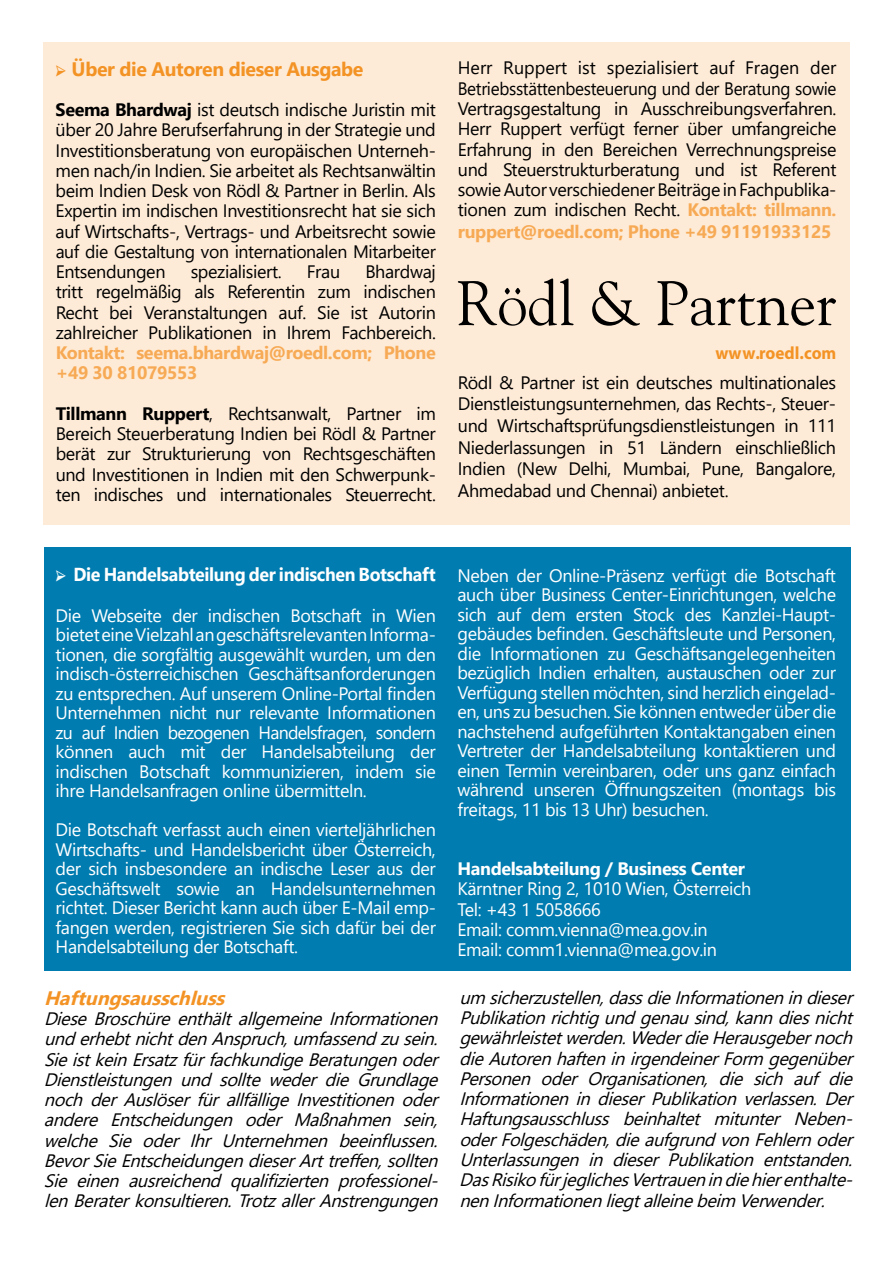
<style>
.page{position:relative;width:893px;height:1263px;background:#fff}
.page>*{position:absolute;margin:0;border:0;box-sizing:border-box;transform-origin:0 0}
.t1{font:700 19.5px "Segoe UI";letter-spacing:-.02em;color:#f39325}
.t2{font:italic 700 19.5px "Segoe UI";color:#f39325}
.t3{font:700 18.75px "Segoe UI";letter-spacing:-.02em;color:#fff;scale:.95 1}
.t4{font:18px/19.5px "Segoe UI";letter-spacing:-.02em;color:#fff;text-align:justify}
.t5{font:18px/20.2px "Segoe UI";letter-spacing:-.02em;color:#000;text-align:justify}
.t6{font:italic 18px/20.4px "Segoe UI";color:#000;text-align:justify}
.t7{font:700 18px/20.2px "Segoe UI";letter-spacing:-.02em;color:#f7aa55}
.t8{font:700 18px "Segoe UI";letter-spacing:-.02em;color:#fff}
.t9{font:700 17.85px "Myriad Pro";color:#f39325}
.s1{font-family:"Minion Pro";font-weight:400}
.s2{font-weight:700}
.s3{font-weight:700;color:#f7aa55}
.s4{font-family:"Minion Pro";font-weight:400;font-size:19.5px;color:#f3fafb}
</style>
<div class="page">
<div style="left:44px;top:547px;width:806px;height:424px;background:#007cb0"></div>
<div style="left:43px;top:43px;width:806px;height:482px;background:#feebd7"></div>
<svg style="left:458px;top:278px;width:115px;height:48px"></svg>
<svg style="left:592px;top:281px;width:48px;height:45px"></svg>
<svg style="left:657px;top:281px;width:179px;height:45px"></svg>
<p class="t1" style="left:56px;top:50px;width:309px"><span class="s1">➢</span> Über die Autoren dieser Ausgabe</p>
<p class="t5" style="left:56px;top:98px;width:382px"><span class="s2">Seema Bhardwaj</span> ist deutsch indische Juristin mit über 20 Jahre Berufserfahrung in der Strategie und Investitionsberatung von europäischen Unterneh&shy;men nach/in Indien. Sie arbeitet als Rechtsanwältin beim Indien Desk von Rödl &amp; Partner in Berlin. Als Expertin im indischen Investitionsrecht hat sie sich auf Wirtschafts-, Vertrags- und Arbeitsrecht sowie auf die Gestaltung von internationalen Mitarbeiter Entsendungen</p>
<p class="t5" style="left:56px;top:260px;width:382px;text-indent:310px">Bhardwaj tritt regelmäßig als Referentin zum indischen Recht bei Veranstaltungen auf. Sie ist Autorin zahlreicher Publikationen in Ihrem Fachbereich.</p>
<p class="t7" style="left:56px;top:341px;width:382px">Kontakt: seema.bhardwaj@roedl.com; Phone +49 30 81079553</p>
<p class="t5" style="left:56px;top:402px;width:382px"><span class="s2">Tillmann Ruppert</span>, Rechtsanwalt, Partner im Bereich Steuerberatung Indien bei Rödl &amp; Partner berät zur Strukturierung von Rechtsgeschäften und Investitionen in Indien mit den Schwerpunk&shy;ten indisches und internationales Steuerrecht.</p>
<p class="t5" style="left:191px;top:260px;width:92px">spezialisiert.</p>
<p class="t5" style="left:307px;top:260px;width:35px">Frau</p>
<p class="t5" style="left:458px;top:56px;width:380px">Herr Ruppert ist spezialisiert auf Fragen der Betriebsstättenbesteuerung und der Beratung sowie Vertragsgestaltung in Ausschreibungsverfahren.<br>Herr Ruppert verfügt ferner über umfangreiche Erfahrung in den Bereichen Verrechnungspreise und Steuerstrukturberatung und ist Referent sowie Autor verschiedener Beiträge in Fachpublika&shy;tionen zum indischen Recht. <span class="s3">Kontakt: tillmann. ruppert@roedl.com; Phone +49 91191933125</span></p>
<p class="t9" style="left:716px;top:341px;width:122px">www.roedl.com</p>
<p class="t5" style="left:458px;top:370px;width:380px;line-height:21.6px">Rödl &amp; Partner ist ein deutsches multinationales Dienstleistungsunternehmen, das Rechts-, Steuer&shy;und Wirtschaftsprüfungsdienstleistungen in 111<br>Niederlassungen in 51 Ländern einschließlich Indien (New Delhi, Mumbai, Pune, Bangalore, Ahmedabad und Chennai) anbietet.</p>
<p class="t3" style="left:56px;top:557px;width:402px"><span class="s4">➢</span> Die Handelsabteilung der indischen Botschaft</p>
<p class="t4" style="left:56px;top:604px;width:382px">Die Webseite der indischen Botschaft in Wien bietet eine Vielzahl an geschäftsrelevanten Informa&shy;tionen, die sorgfältig ausgewählt wurden, um den indisch-österreichischen Geschäftsanforderungen zu entsprechen. Auf unserem Online-Portal finden Unternehmen nicht nur relevante Informationen zu auf Indien bezogenen Handelsfragen, sondern können auch mit der Handelsabteilung der indischen Botschaft kommunizieren, indem sie ihre Handelsanfragen online übermitteln.</p>
<p class="t4" style="left:56px;top:819px;width:382px">Die Botschaft verfasst auch einen vierteljährlichen Wirtschafts- und Handelsbericht über Österreich, der sich insbesondere an indische Leser aus der Geschäftswelt sowie an Handelsunternehmen richtet. Dieser Bericht kann auch über E-Mail emp&shy;fangen werden, registrieren Sie sich dafür bei der Handelsabteilung der Botschaft.</p>
<p class="t2" style="left:44px;top:979px;width:191px">Haftungsausschluss</p>
<p class="t6" style="left:44px;top:1007px;width:403px">DieseBroschüreenthältallgemeineInformationen underhebtnichtdenAnspruch,umfassendzusein.<br>SieistkeinErsatzfürfachkundigeBeratungenoder DienstleistungenundsolltewederdieGrundlage nochderAuslöserfürallfälligeInvestitionenoder andere Entscheidungen oder Maßnahmen sein, welche Sie oder Ihr Unternehmen beeinflussen.<br>BevorSieEntscheidungendieserArttreffen,sollten Sie einen ausreichend qualifizierten professionel&shy;lenBeraterkonsultieren.TrotzallerAnstrengungen</p>
<p class="t4" style="left:457px;top:564px;width:380px">Neben der Online-Präsenz verfügt die Botschaft auch über Business Center-Einrichtungen, welche sich auf dem ersten Stock des Kanzlei-Haupt&shy;gebäudes befinden. Geschäftsleute und Personen, die Informationen zu Geschäftsangelegenheiten bezüglich Indien erhalten, austauschen oder zur Verfügung stellen möchten, sind herzlich eingelad&shy;en, uns zu besuchen. Sie können entweder über die nachstehend aufgeführten Kontaktangaben einen Vertreter der Handelsabteilung kontaktieren und einen Termin vereinbaren, oder uns ganz einfach während unseren Öffnungszeiten (montags bis freitags, 11 bis 13 Uhr) besuchen.</p>
<p class="t8" style="left:457px;top:852px;width:289px">Handelsabteilung / Business Center</p>
<p class="t4" style="left:457px;top:877px;width:295px;line-height:20.2px;text-align:left">Kärntner Ring 2, 1010 Wien, Österreich<br>Tel: +43 1 5058666<br>Email: comm.vienna@mea.gov.in<br>Email: comm1.vienna@mea.gov.in</p>
<p class="t6" style="left:459px;top:986px;width:402px">umsicherzustellen,dassdieInformationenindieser Publikationrichtigundgenausind,kanndiesnicht gewährleistetwerden.WederdieHerausgebernoch dieAutorenhafteninirgendeinerFormgegenüber Personen oder Organisationen, die sich auf die InformationenindieserPublikationverlassen.Der Haftungsausschluss beinhaltet mitunter Neben&shy;oderFolgeschäden,dieaufgrundvonFehlernoder Unterlassungen in dieser Publikation entstanden.<br>DasRisikofürjeglichesVertrauenindiehierenthalte&shy;nenInformationenliegtalleinebeimVerwender.</p>
</div>
